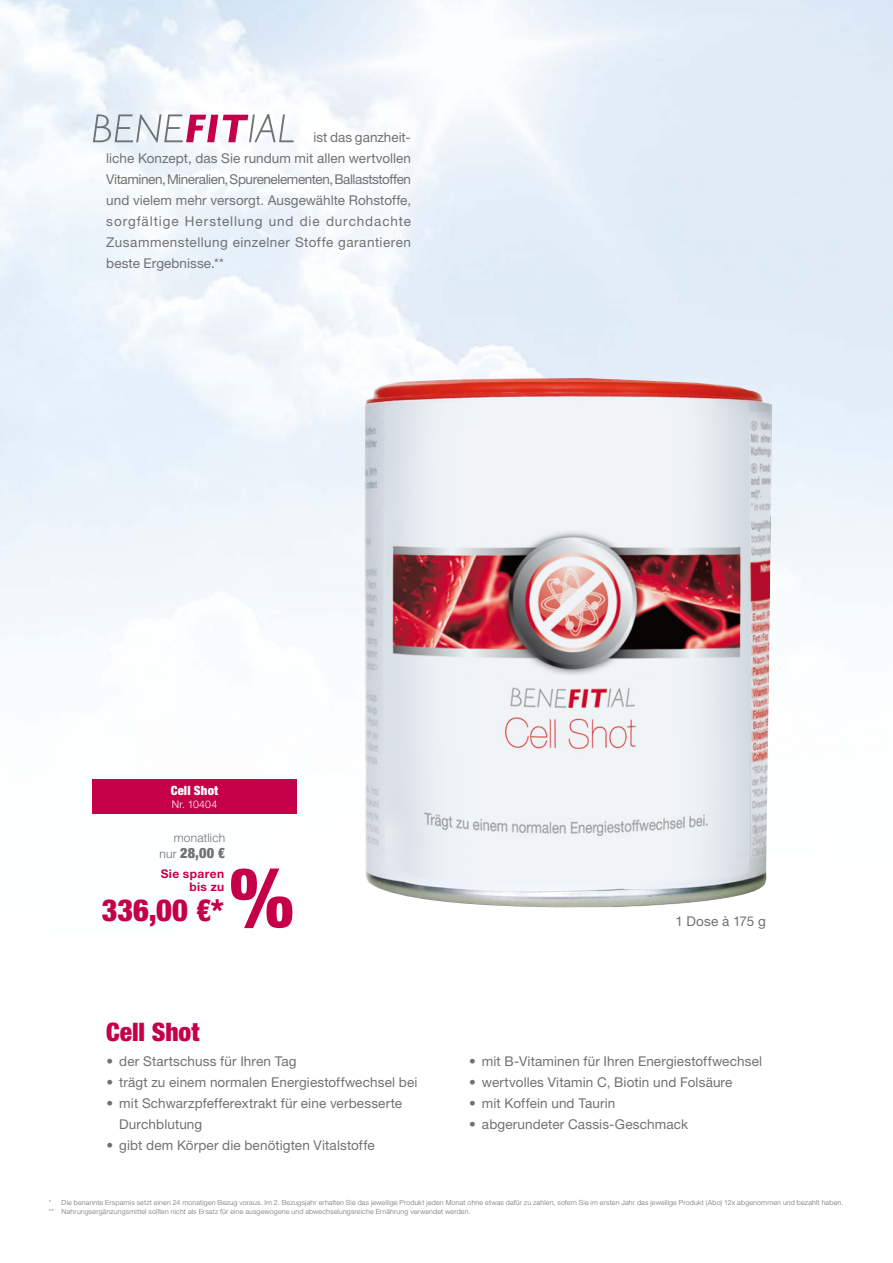
<style>
.page{position:relative;width:893px;height:1263px;background:#fff}
.page>*{position:absolute;margin:0;border:0;box-sizing:border-box;transform-origin:0 0}
.t1{font:900 condensed 82.5px "Helvetica Neue LT Std";color:#c50049}
.t2{font:900 condensed 30.45px "Helvetica Neue LT Std";color:#c50049}
.t3{font:900 condensed 25.5px "Helvetica Neue LT Std";color:#c50049}
.t4{font:900 condensed 14.25px "Helvetica Neue LT Std";color:#707172}
.t5{font:13.5px/21px "Helvetica Neue LT Std";letter-spacing:.01em;color:#707172;text-align:justify}
.t6{font:900 condensed 12.75px "Helvetica Neue LT Std";letter-spacing:.01em;color:#fff}
.t7{font:700 12px/13.5px "Helvetica Neue LT Std";letter-spacing:.035em;color:#c50049;text-align:right}
.t8{font:300 12px "Helvetica Neue LT Std";letter-spacing:.02em;color:#707172}
.t9{font:300 10.5px "Helvetica Neue LT Std";letter-spacing:.02em;color:#fff}
.t10{font:300 7.05px/9px "Helvetica Neue LT Std";letter-spacing:.025em;color:#707172}
.s1{font-weight:300;font-stretch:normal;font-size:12px}
</style>
<div class="page">
<img style="left:0;top:0;width:893px;height:780px">
<img style="left:362px;top:378px;width:411px;height:530px">
<svg style="left:93px;top:114px;width:201px;height:28px"></svg>
<div style="left:92px;top:780px;width:205px;height:34px;background:#c50049"></div>
<p class="t5" style="left:106px;top:127px;width:306px;text-indent:207px">ist das ganzheit&shy;liche Konzept, das Sie rundum mit allen wertvollen Vitaminen, Mineralien, Spurenelementen, Ballaststoffen und vielem mehr versorgt. Ausgewählte Rohstoffe, sorgfältige Herstellung und die durchdachte Zusammenstellung einzelner Stoffe garantieren beste Ergebnisse.**</p>
<p class="t6" style="left:171px;top:783px;width:49px">Cell Shot</p>
<p class="t9" style="left:172px;top:797px;width:47px">Nr. 10404</p>
<p class="t8" style="left:174px;top:830px;width:53px">monatlich</p>
<p class="t4" style="left:160px;top:844px;width:67px"><span class="s1">nur</span> 28,00 €</p>
<p class="t7" style="left:161px;top:866px;width:65px">Sie sparen bis zu</p>
<h2 class="t2" style="left:102px;top:892px;width:123px">336,00 €*</h2>
<h1 class="t1" style="left:230px;top:847px;width:66px">%</h1>
<h3 class="t3" style="left:106px;top:1016px;width:95px">Cell Shot</h3>
<p class="t5" style="left:107px;top:1050px;width:192px">• der Startschuss für Ihren Tag</p>
<p class="t5" style="left:107px;top:1071px;width:312px">• trägt zu einem normalen Energiestoffwechsel bei</p>
<p class="t5" style="left:119px;top:1092px;width:284px;text-indent:-13px">• mit Schwarzpfefferextrakt für eine verbesserte<br>Durchblutung</p>
<p class="t5" style="left:107px;top:1134px;width:270px">• gibt dem Körper die benötigten Vitalstoffe</p>
<p class="t5" style="left:675px;top:910px;width:92px">1 Dose à 175 g</p>
<p class="t5" style="left:469px;top:1050px;width:294px">• mit B-Vitaminen für Ihren Energiestoffwechsel</p>
<p class="t5" style="left:469px;top:1071px;width:265px">• wertvolles Vitamin C, Biotin und Folsäure</p>
<p class="t5" style="left:469px;top:1092px;width:148px">• mit Koffein und Taurin</p>
<p class="t5" style="left:469px;top:1113px;width:220px">• abgerundeter Cassis-Geschmack</p>
<p class="t10" style="left:49px;top:1197px;width:796px">* Die benannte Ersparnis setzt einen 24 monatigen Bezug voraus. Im 2. Bezugsjahr erhalten Sie das jeweilige Produkt jeden Monat ohne etwas dafür zu zahlen, sofern Sie im ersten Jahr das jeweilige Produkt (Abo) 12x abgenommen und bezahlt haben. ** Nahrungsergänzungsmittel sollten nicht als Ersatz für eine ausgewogene und abwechselungsreiche Ernährung verwendet werden.</p>
</div>
